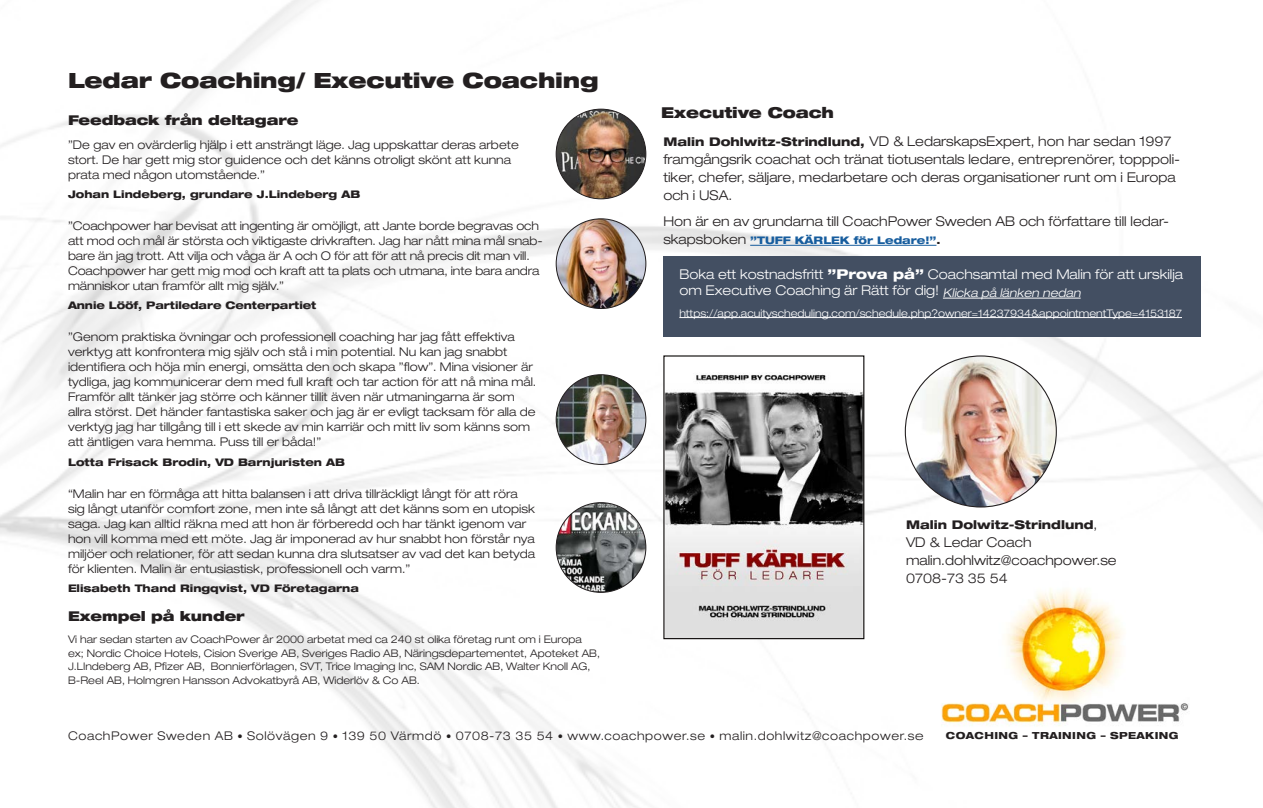
<style>
.page{position:relative;width:1263px;height:808px;background:#fff}
.page>*{position:absolute;margin:0;border:0;box-sizing:border-box;transform-origin:0 0}
.t1{font:900 expanded 21px "Helvetica Neue LT Std";letter-spacing:-.01em;color:#231f20}
.t2{font:900 expanded 15px "Helvetica Neue LT Std";letter-spacing:-.01em;color:#231f20}
.t3{font:300 expanded 13.5px/18px "Helvetica Neue LT Std";color:#231f20}
.t4{font:300 expanded 13.5px/16.2px "Helvetica Neue LT Std";color:#fff}
.t5{font:900 expanded 13.5px "Helvetica Neue LT Std";letter-spacing:-.01em;color:#231f20}
.t6{font:300 expanded 12px/15px "Helvetica Neue LT Std";color:#231f20}
.t7{font:300 expanded 12px "Helvetica Neue LT Std";letter-spacing:.05em;color:#231f20}
.t8{font:800 expanded 12px "Helvetica Neue LT Std";color:#231f20}
.t9{font:300 expanded 10.5px/13.5px "Helvetica Neue LT Std";color:#231f20}
.t10{font:800 expanded 10.5px "Helvetica Neue LT Std";color:#231f20}
.t11{font:300 expanded 10.5px "Helvetica Neue LT Std";color:#fff}
.t12{font:800 expanded 10.5px "Helvetica Neue LT Std";color:#175d9e}
.t13{font:800 expanded 9.75px "Helvetica Neue LT Std";letter-spacing:.04em;color:#231f20}
.s1{font-weight:800;font-size:12px}
.s2{font-weight:300;font-size:13.5px;color:#231f20}
.s3{color:#231f20}
.s4{font-weight:800}
.s5{font-weight:300;font-size:13.5px}
.s6{font-size:10.5px}
</style>
<div class="page">
<img style="left:0;top:0;width:1263px;height:808px">
<img style="left:920px;top:555px;width:289px;height:193px">
<hr style="left:750px;top:245px;width:186px;height:1px;background:#175d9e">
<img style="left:665px;top:357px;width:197px;height:280px">
<div style="left:663px;top:355px;width:201px;height:284px;border:1px solid #070403"></div>
<img style="left:556px;top:375px;width:90px;height:89px;border-radius:45px">
<img style="left:556px;top:219px;width:90px;height:89px;border-radius:45px">
<img style="left:556px;top:503px;width:90px;height:89px;border-radius:45px">
<img style="left:556px;top:109px;width:90px;height:90px;border-radius:45px">
<div style="left:663px;top:256px;width:538px;height:80px;background:#434f62"></div>
<hr style="left:943px;top:298px;width:138px;height:1px;background:#fff">
<hr style="left:679px;top:317px;width:503px;height:1px;background:#fff">
<img style="left:905px;top:356px;width:151px;height:151px;border-radius:75px">
<p class="t1" style="left:68px;top:66px;width:532px">Ledar Coaching/ Executive Coaching</p>
<p class="t5" style="left:68px;top:112px;width:232px">Feedback från deltagare</p>
<p class="t6" style="left:68px;top:137px;width:452px">”De gav en ovärderlig hjälp i ett ansträngt läge. Jag uppskattar deras arbete stort. De har gett mig stor guidence och det känns otroligt skönt att kunna prata med någon utomstående.”</p>
<p class="t10" style="left:68px;top:187px;width:294px">Johan Lindeberg, grundare J.Lindeberg AB</p>
<p class="t6" style="left:68px;top:218px;width:476px">”Coachpower har bevisat att ingenting är omöjligt, att Jante borde begravas och att mod och mål är största och viktigaste drivkraften. Jag har nått mina mål snab&shy;bare än jag trott. Att vilja och våga är A och O för att för att nå precis dit man vill.<br>Coachpower har gett mig mod och kraft att ta plats och utmana, inte bara andra människor utan framför allt mig själv.”</p>
<p class="t10" style="left:68px;top:299px;width:250px">Annie Lööf, Partiledare Centerpartiet</p>
<p class="t6" style="left:68px;top:329px;width:470px">”Genom praktiska övningar och professionell coaching har jag fått effektiva verktyg att konfrontera mig själv och stå i min potential. Nu kan jag snabbt identifiera och höja min energi, omsätta den och skapa ”flow”. Mina visioner är tydliga, jag kommunicerar dem med full kraft och tar action för att nå mina mål.<br>Framför allt tänker jag större och känner tillit även när utmaningarna är som allra störst. Det händer fantastiska saker och jag är er evligt tacksam för alla de verktyg jag har tillgång till i ett skede av min karriär och mitt liv som känns som att äntligen vara hemma. Puss till er båda!”</p>
<p class="t10" style="left:68px;top:455px;width:278px">Lotta Frisack Brodin, VD Barnjuristen AB</p>
<p class="t6" style="left:68px;top:486px;width:469px">“Malin har en förmåga att hitta balansen i att driva tillräckligt långt för att röra sig långt utanför comfort zone, men inte så långt att det känns som en utopisk saga. Jag kan alltid räkna med att hon är förberedd och har tänkt igenom var hon vill komma med ett möte. Jag är imponerad av hur snabbt hon förstår nya miljöer och relationer, för att sedan kunna dra slutsatser av vad det kan betyda för klienten. Malin är entusiastisk, professionell och varm.”</p>
<p class="t10" style="left:68px;top:581px;width:292px">Elisabeth Thand Ringqvist, VD Företagarna</p>
<p class="t5" style="left:68px;top:608px;width:178px">Exempel på kunder</p>
<p class="t9" style="left:68px;top:633px;width:533px">Vi har sedan starten av CoachPower år 2000 arbetat med ca 240 st olika företag runt om i Europa ex; Nordic Choice Hotels, Cision Sverige AB, Sveriges Radio AB, Näringsdepartementet, Apoteket AB, J.LIndeberg AB, Pfizer AB, Bonnierförlagen, SVT, Trice Imaging Inc, SAM Nordic AB, Walter Knoll AG, B-Reel AB, Holmgren Hansson Advokatbyrå AB, Widerlöv &amp; Co AB.</p>
<p class="t2" style="left:661px;top:103px;width:174px">Executive Coach</p>
<p class="t3" style="left:663px;top:132px;width:518px"><span class="s1">Malin Dohlwitz-Strindlund,</span> VD &amp; LedarskapsExpert, hon har sedan 1997 framgångsrik coachat och tränat tiotusentals ledare, entreprenörer, topppoli&shy;tiker, chefer, säljare, medarbetare och deras organisationer runt om i Europa och i USA.</p>
<p class="t3" style="left:663px;top:212px;width:507px">Hon är en av grundarna till CoachPower Sweden AB och författare till ledar-</p>
<p class="t12" style="left:663px;top:234px;width:279px"><span class="s2">skapsboken</span> ”TUFF KÄRLEK för Ledare!”<span class="s3">.</span></p>
<p class="t4" style="left:679px;top:266px;width:505px">Boka ett kostnadsfritt <span class="s4">”Prova på”</span> Coachsamtal med Malin för att urskilja om Executive Coaching är Rätt för dig! <sub>Klicka</sub> <sub>på</sub> <sub>länken</sub> <sub>nedan</sub></p>
<p class="t11" style="left:679px;top:306px;width:504px">https://app.acuityscheduling.com/schedule.php?owner=14237934&amp;appointmentType=4153187</p>
<p class="t8" style="left:906px;top:517px;width:193px">Malin Dolwitz-Strindlund<span class="s5">,</span></p>
<p class="t3" style="left:906px;top:533px;width:127px">VD &amp; Ledar Coach</p>
<p class="t3" style="left:906px;top:551px;width:212px">malin.dohlwitz@coachpower.se</p>
<p class="t3" style="left:906px;top:569px;width:103px">0708-73 35 54</p>
<p class="t7" style="left:68px;top:728px;width:856px">CoachPower Sweden AB <span class="s6">•</span> Solövägen 9 <span class="s6">•</span> 139 50 Värmdö <span class="s6">•</span> 0708-73 35 54 <span class="s6">•</span> www.coachpower.se <span class="s6">•</span> malin.dohlwitz@coachpower.se</p>
<p class="t13" style="left:946px;top:729px;width:234px">COACHING – TRAINING – SPEAKING</p>
</div>
